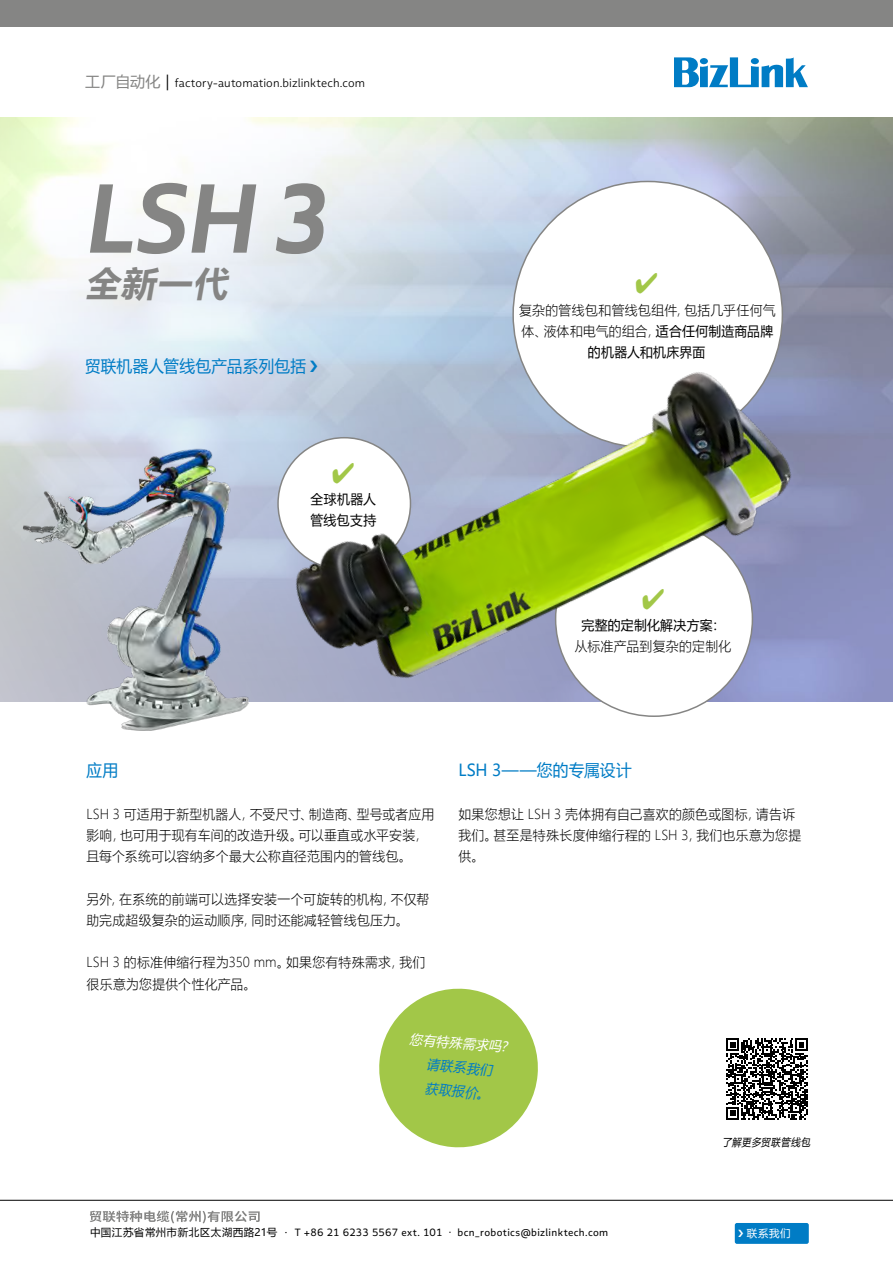
<style>
.page{position:relative;width:893px;height:1263px;background:#fff}
.page>*{position:absolute;margin:0;border:0;box-sizing:border-box;transform-origin:0 0}
.t1{font:italic 700 97.5px "Multiple Sans Alt II";color:#858584}
.t2{font:italic 700 34.5px "Microsoft Ya Hei";color:#858584}
.t3{font:16.5px "Microsoft Ya Hei";letter-spacing:.01em;color:#007cc5;scale:.95 1}
.t4{font:300 13.5px/21.3px "Microsoft Ya Hei";letter-spacing:.02em;color:#000;scale:.95 1}
.t5{font:13.5px/21.3px "Microsoft Ya Hei";letter-spacing:.03em;color:#000;scale:.95 1}
.t6{font:italic 13.5px/24px "Microsoft Ya Hei";color:#007cc5;scale:.95 1}
.t7{font:italic 13.5px "Microsoft Ya Hei";color:#fff;scale:.95 1}
.t8{font:300 12px "Multiple Sans Pro";letter-spacing:.005em;color:#000}
.t9{font:10.5px "Multiple Sans Pro";letter-spacing:.03em;color:#000}
.t10{font:italic 10.5px "Microsoft Ya Hei";color:#000;scale:.9 1}
.t11{font:10.5px "Microsoft Ya Hei";color:#fff}
.s1{font-family:"Microsoft Ya Hei";font-weight:400;font-size:15px;color:#858584}
.s2{font-size:16.5px}
.s3{font-weight:400}
.s4{font-family:"Microsoft Ya Hei"}
</style>
<div class="page">
<div style="left:0;top:0;width:893px;height:28px;background:#858584"></div>
<svg style="left:726px;top:1038px;width:82px;height:82px"></svg>
<svg style="left:379px;top:988px;width:159px;height:160px"></svg>
<img style="left:264px;top:342px;width:555px;height:375px">
<img style="left:4px;top:444px;width:287px;height:287px">
<svg style="left:0;top:1200px;width:893px;height:44px"></svg>
<svg style="left:674px;top:57px;width:134px;height:30px"></svg>
<svg style="left:90px;top:1210px;width:170px;height:13px"></svg>
<div style="left:735px;top:1223px;width:74px;height:21px;background:#007cc5;border-radius:2px"></div>
<svg style="left:310px;top:360px;width:7px;height:12px"></svg>
<svg style="left:333px;top:462px;width:21px;height:21px"></svg>
<svg style="left:643px;top:588px;width:21px;height:21px"></svg>
<p class="t8" style="left:85px;top:76px;width:281px"><span class="s1">工厂自动化</span> <span class="s2">|</span> factory-automation.bizlinktech.com</p>
<h1 class="t1" style="left:85px;top:157px;width:246px">LSH3</h1>
<h2 class="t2" style="left:85px;top:260px;width:152px">全新一代</h2>
<p class="t3" style="left:85px;top:355px;width:234px">贸联机器人管线包产品系列包括</p>
<p class="t4" style="left:519px;top:299px;width:272px;text-align:center">复杂的管线包和管线包组件，包括几乎任何气体、液体和电气的组合，<span class="s3">适合任何制造商品牌的机器人和机床界面</span></p>
<p class="t5" style="left:310px;top:488px;width:71px">全球机器人管线包支持</p>
<p class="t5" style="left:581px;top:614px;width:153px">完整的定制化解决方案：</p>
<p class="t4" style="left:575px;top:635px;width:166px">从标准产品到复杂的定制化</p>
<p class="t3" style="left:86px;top:759px;width:35px">应用</p>
<p class="t4" style="left:86px;top:803px;width:368px">LSH 3 可适用于新型机器人，不受尺寸、制造商、型号或者应用影响，也可用于现有车间的改造升级。可以垂直或水平安装，且每个系统可以容纳多个最大公称直径范围内的管线包。</p>
<p class="t4" style="left:86px;top:888px;width:362px">另外，在系统的前端可以选择安装一个可旋转的机构，不仅帮助完成超级复杂的运动顺序，同时还能减轻管线包压力。</p>
<p class="t4" style="left:86px;top:952px;width:358px">LSH 3 的标准伸缩行程为350 mm。如果您有特殊需求，我们很乐意为您提供个性化产品。</p>
<p class="t3" style="left:459px;top:759px;width:184px">LSH 3——您的专属设计</p>
<p class="t4" style="left:459px;top:803px;width:362px">如果您想让 LSH 3 壳体拥有自己喜欢的颜色或图标，请告诉我们。甚至是特殊长度伸缩行程的 LSH 3，我们也乐意为您提供。</p>
<p class="t7" style="left:410px;top:1029px;width:111px;rotate:5deg">您有特殊需求吗？</p>
<p class="t6" style="left:428px;top:1052px;width:71px;rotate:5deg">请联系我们获取报价。</p>
<p class="t10" style="left:722px;top:1135px;width:102px">了解更多贸联管线包</p>
<p class="t9" style="left:90px;top:1226px;width:520px"><span class="s4">中国江苏省常州市新北区太湖西路21号 ·</span> T +86 21 6233 5567 ext. 101 · bcn_robotics@bizlinktech.com</p>
<p class="t11" style="left:747px;top:1226px;width:45px">联系我们</p>
</div>
